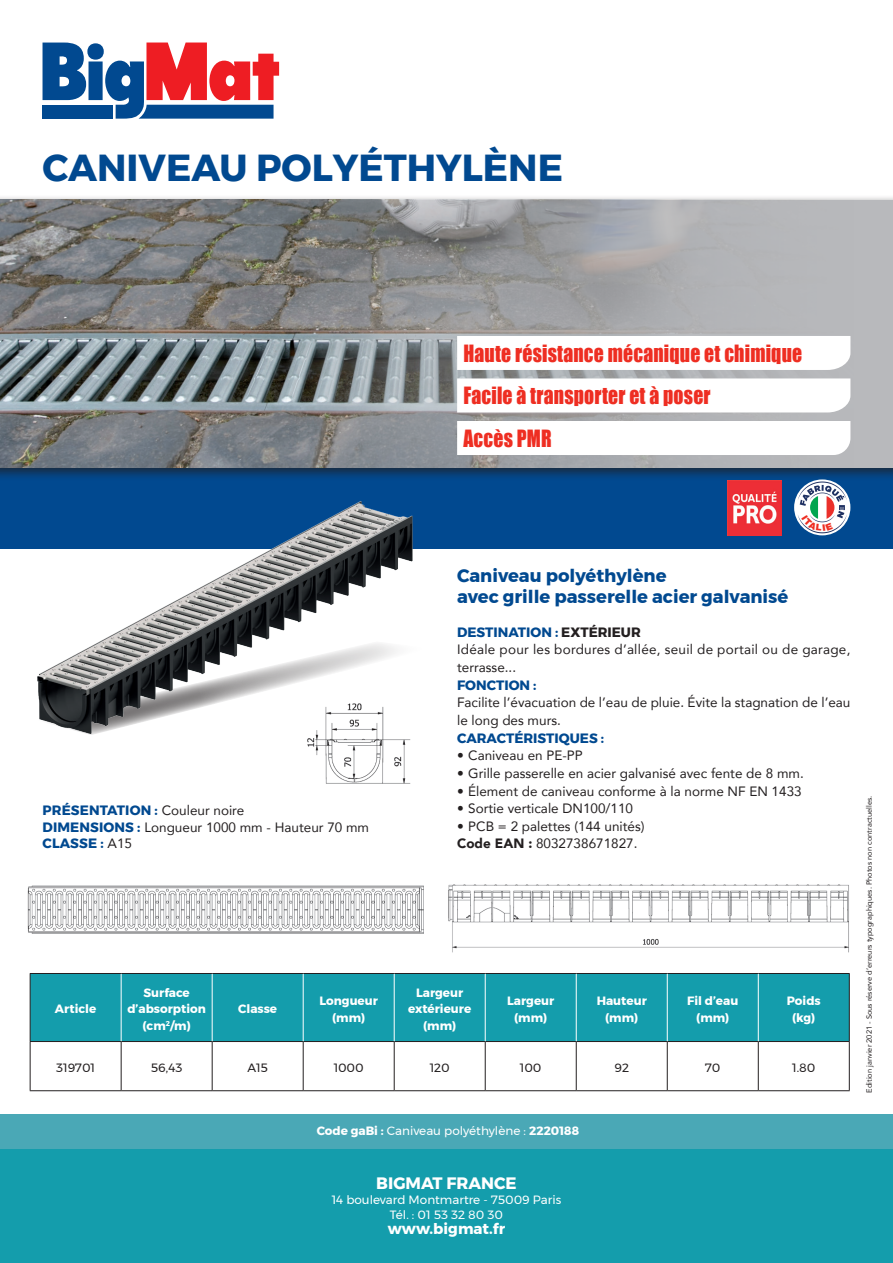
<style>
.page{position:relative;width:893px;height:1263px;background:#fff}
.page>*{position:absolute;margin:0;border:0;box-sizing:border-box;transform-origin:0 0}
.t1{font:700 37.5px "Montserrat";color:#014990}
.t2{font:21.9px/42.5px "Impact";letter-spacing:.01em;color:#ee2e22;scale:.9 1}
.t3{font:700 18px/20.7px "Montserrat";color:#014990}
.t4{font:700 16.5px "Montserrat";color:#fff}
.t5{font:700 15px "Montserrat";color:#fff}
.t6{font:13.5px/17.7px "Avenir";color:#231f20}
.t7{font:700 13.5px "Montserrat";color:#014990}
.t8{font:13.5px/17.7px "Avenir";letter-spacing:.02em;color:#231f20}
.t9{font:700 12px/16.5px "Montserrat";color:#fff;text-align:center}
.t10{font:12px/15px "Montserrat";color:#fff;text-align:center}
.t11{font:12px "Montserrat";color:#231f20}
.t12{font:7.5px "Avenir";color:#231f20}
.s1{font-family:"Avenir";font-weight:400;color:#231f20}
.s2{font-family:"Montserrat";font-weight:700;color:#014990}
.s3{color:#231f20}
.s4{font-weight:900}
.s5{font-weight:700}
</style>
<div class="page">
<div style="left:0;top:468px;width:893px;height:81px;background:#014990"></div>
<div style="left:0;top:195px;width:893px;height:286px;background:#231f20;opacity:.75"></div>
<img style="left:0;top:200px;width:893px;height:268px">
<div style="left:0;top:1148px;width:893px;height:115px;background:#149dac"></div>
<div style="left:0;top:1114px;width:893px;height:34px;background:#4aa8b6"></div>
<img style="left:27px;top:885px;width:397px;height:49px">
<img style="left:448px;top:884px;width:401px;height:68px">
<svg style="left:457px;top:336px;width:393px;height:34px"></svg>
<svg style="left:457px;top:378px;width:393px;height:34px"></svg>
<svg style="left:457px;top:421px;width:393px;height:34px"></svg>
<img style="left:727px;top:481px;width:55px;height:54px">
<svg style="left:43px;top:43px;width:236px;height:76px"></svg>
<svg style="left:794px;top:479px;width:56px;height:56px"></svg>
<img style="left:37px;top:501px;width:376px;height:234px">
<img style="left:299px;top:693px;width:114px;height:91px">
<div style="left:31px;top:974px;width:818px;height:67px;background:#149dac"></div>
<hr style="left:30px;top:973px;width:91px;height:1px;background:#231f20">
<hr style="left:30px;top:974px;width:1px;height:67px;background:#231f20">
<hr style="left:121px;top:973px;width:91px;height:1px;background:#231f20">
<hr style="left:212px;top:973px;width:91px;height:1px;background:#231f20">
<hr style="left:303px;top:973px;width:91px;height:1px;background:#231f20">
<hr style="left:394px;top:973px;width:91px;height:1px;background:#231f20">
<hr style="left:485px;top:973px;width:91px;height:1px;background:#231f20">
<hr style="left:576px;top:973px;width:91px;height:1px;background:#231f20">
<hr style="left:667px;top:973px;width:91px;height:1px;background:#231f20">
<hr style="left:758px;top:973px;width:92px;height:1px;background:#231f20">
<hr style="left:849px;top:974px;width:1px;height:67px;background:#231f20">
<hr style="left:30px;top:1041px;width:91px;height:1px;background:#231f20">
<hr style="left:30px;top:1042px;width:1px;height:48px;background:#231f20">
<hr style="left:121px;top:1041px;width:91px;height:1px;background:#231f20">
<hr style="left:121px;top:1042px;width:1px;height:48px;background:#231f20">
<hr style="left:212px;top:1041px;width:91px;height:1px;background:#231f20">
<hr style="left:212px;top:1042px;width:1px;height:48px;background:#231f20">
<hr style="left:303px;top:1041px;width:91px;height:1px;background:#231f20">
<hr style="left:303px;top:1042px;width:1px;height:48px;background:#231f20">
<hr style="left:394px;top:1041px;width:91px;height:1px;background:#231f20">
<hr style="left:394px;top:1042px;width:1px;height:48px;background:#231f20">
<hr style="left:485px;top:1041px;width:91px;height:1px;background:#231f20">
<hr style="left:485px;top:1042px;width:1px;height:48px;background:#231f20">
<hr style="left:576px;top:1041px;width:91px;height:1px;background:#231f20">
<hr style="left:576px;top:1042px;width:1px;height:48px;background:#231f20">
<hr style="left:667px;top:1041px;width:91px;height:1px;background:#231f20">
<hr style="left:667px;top:1042px;width:1px;height:48px;background:#231f20">
<hr style="left:758px;top:1041px;width:92px;height:1px;background:#231f20">
<hr style="left:758px;top:1042px;width:1px;height:48px;background:#231f20">
<hr style="left:849px;top:1042px;width:1px;height:48px;background:#231f20">
<hr style="left:30px;top:1090px;width:91px;height:1px;background:#231f20">
<hr style="left:121px;top:1090px;width:91px;height:1px;background:#231f20">
<hr style="left:212px;top:1090px;width:91px;height:1px;background:#231f20">
<hr style="left:303px;top:1090px;width:91px;height:1px;background:#231f20">
<hr style="left:394px;top:1090px;width:91px;height:1px;background:#231f20">
<hr style="left:485px;top:1090px;width:91px;height:1px;background:#231f20">
<hr style="left:576px;top:1090px;width:91px;height:1px;background:#231f20">
<hr style="left:667px;top:1090px;width:91px;height:1px;background:#231f20">
<hr style="left:758px;top:1090px;width:92px;height:1px;background:#231f20">
<hr style="left:121px;top:974px;width:1px;height:67px;background:#fff">
<hr style="left:212px;top:974px;width:1px;height:67px;background:#fff">
<hr style="left:303px;top:974px;width:1px;height:67px;background:#fff">
<hr style="left:394px;top:974px;width:1px;height:67px;background:#fff">
<hr style="left:485px;top:974px;width:1px;height:67px;background:#fff">
<hr style="left:576px;top:974px;width:1px;height:67px;background:#fff">
<hr style="left:667px;top:974px;width:1px;height:67px;background:#fff">
<hr style="left:758px;top:974px;width:1px;height:67px;background:#fff">
<svg style="left:798px;top:481px;width:49px;height:52px;background:#b5bec8"></svg>
<h1 class="t1" style="left:43px;top:138px;width:522px">CANIVEAU POLYÉTHYLÈNE</h1>
<h2 class="t2" style="left:463px;top:331px;width:378px">Haute résistance mécanique et chimique<br>Facile à transporter et à poser<br>Accès PMR</h2>
<p class="t7" style="left:43px;top:800px;width:203px">PRÉSENTATION : <span class="s1">Couleur noire</span></p>
<p class="t6" style="left:43px;top:818px;width:328px"><span class="s2">DIMENSIONS :</span> Longueur 1000 mm - Hauteur 70 mm</p>
<p class="t7" style="left:43px;top:833px;width:91px">CLASSE : <span class="s1">A15</span></p>
<h3 class="t3" style="left:457px;top:566px;width:333px">Caniveau polyéthylène<br>avec grille passerelle acier galvanisé</h3>
<p class="t7" style="left:457px;top:621px;width:185px">DESTINATION : <span class="s3">EXTÉRIEUR</span></p>
<p class="t8" style="left:457px;top:640px;width:395px">Idéale pour les bordures d’allée, seuil de portail ou de garage, terrasse...</p>
<p class="t7" style="left:457px;top:674px;width:81px">FONCTION :</p>
<p class="t6" style="left:457px;top:693px;width:395px">Facilite l’évacuation de l’eau de pluie. Évite la stagnation de l’eau le long des murs.</p>
<p class="t7" style="left:457px;top:727px;width:148px">CARACTÉRISTIQUES :</p>
<p class="t6" style="left:457px;top:746px;width:127px">• Caniveau en PE-PP</p>
<p class="t6" style="left:457px;top:764px;width:348px">• Grille passerelle en acier galvanisé avec fente de 8 mm.</p>
<p class="t6" style="left:457px;top:782px;width:346px">• Élement de caniveau conforme à la norme NF EN 1433</p>
<p class="t6" style="left:457px;top:799px;width:177px">• Sortie verticale DN100/110</p>
<p class="t6" style="left:457px;top:817px;width:189px">• PCB = 2 palettes (144 unités)<br><span class="s4">Code EAN :</span> 8032738671827.</p>
<p class="t9" style="left:55px;top:1001px;width:43px">Article</p>
<p class="t9" style="left:127px;top:984px;width:80px">Surface d’absorption (cm<sup>2</sup>/m)</p>
<p class="t9" style="left:238px;top:1001px;width:41px">Classe</p>
<p class="t9" style="left:319px;top:992px;width:60px">Longueur (mm)</p>
<p class="t9" style="left:408px;top:984px;width:65px">Largeur extérieure (mm)</p>
<p class="t9" style="left:507px;top:992px;width:49px">Largeur (mm)</p>
<p class="t9" style="left:597px;top:992px;width:52px">Hauteur (mm)</p>
<p class="t9" style="left:687px;top:992px;width:53px">Fil d’eau (mm)</p>
<p class="t9" style="left:787px;top:992px;width:36px">Poids (kg)</p>
<p class="t11" style="left:56px;top:1058px;width:40px">319701</p>
<p class="t11" style="left:151px;top:1058px;width:33px">56,43</p>
<p class="t11" style="left:247px;top:1058px;width:22px">A15</p>
<p class="t11" style="left:334px;top:1058px;width:32px">1000</p>
<p class="t11" style="left:430px;top:1058px;width:21px">120</p>
<p class="t11" style="left:520px;top:1058px;width:23px">100</p>
<p class="t11" style="left:614px;top:1058px;width:16px">92</p>
<p class="t11" style="left:705px;top:1058px;width:17px">70</p>
<p class="t11" style="left:792px;top:1058px;width:25px">1.80</p>
<p class="t10" style="left:317px;top:1123px;width:264px"><span class="s5">Code gaBi :</span> Caniveau polyéthylène : <span class="s5">2220188</span></p>
<p class="t4" style="left:376px;top:1170px;width:142px">BIGMAT FRANCE</p>
<p class="t10" style="left:332px;top:1192px;width:231px">14 boulevard Montmartre - 75009 Paris<br>Tél. : 01 53 32 80 30</p>
<p class="t5" style="left:388px;top:1216px;width:119px">www.bigmat.fr</p>
<p class="t12" style="left:863px;top:1093px;width:299px;rotate:-90deg">Edition janvier 2021 - Sous réserve d’erreurs typographiques. Photos non contractuelles.</p>
</div>
